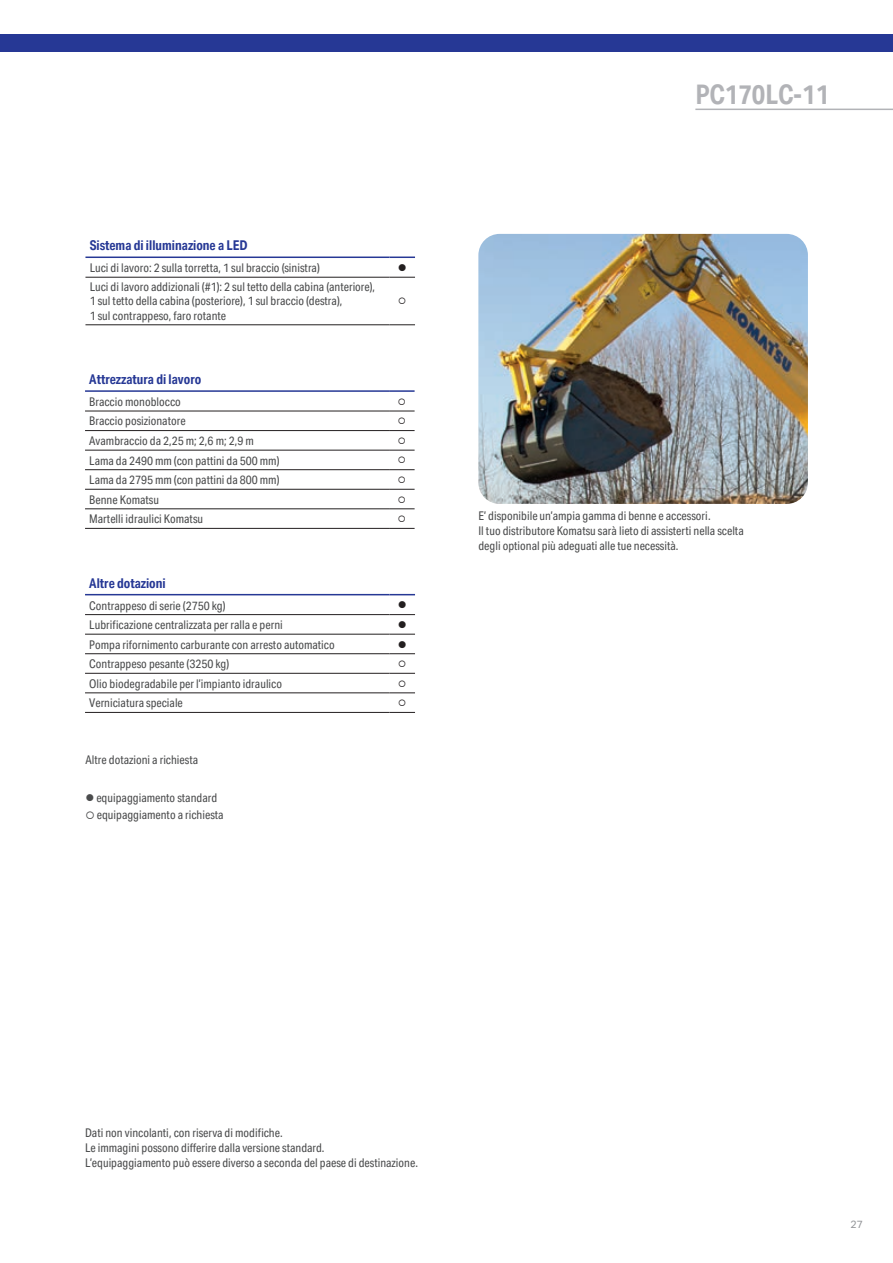
<style>
.page{position:relative;width:893px;height:1263px;background:#fff}
.page>*{position:absolute;margin:0;border:0;box-sizing:border-box;transform-origin:0 0}
.t1{font:700 27px "Aktiv Grotesk Cd";color:#b2b3b7}
.t2{font:700 13.5px "Aktiv Grotesk Cd";color:#263895}
.t3{font:12px/15px "Aktiv Grotesk Cd";color:#4b4c4d}
.t4{font:12px "Wingdings";color:#231f20}
.t5{font:10.5px "Aktiv Grotesk";color:#939598}
</style>
<div class="page">
<img style="left:478px;top:234px;width:330px;height:270px">
<hr style="left:85px;top:411px;width:304px;height:1px;background:#231f20">
<hr style="left:85px;top:430px;width:304px;height:1px;background:#231f20">
<svg style="left:389px;top:430px;width:26px;height:1px"></svg>
<hr style="left:85px;top:450px;width:304px;height:1px;background:#231f20">
<svg style="left:389px;top:450px;width:26px;height:1px"></svg>
<hr style="left:85px;top:469px;width:304px;height:1px;background:#231f20">
<svg style="left:389px;top:469px;width:26px;height:1px"></svg>
<hr style="left:85px;top:489px;width:304px;height:1px;background:#231f20">
<svg style="left:389px;top:508px;width:26px;height:1px"></svg>
<svg style="left:389px;top:489px;width:26px;height:1px"></svg>
<svg style="left:389px;top:528px;width:26px;height:1px"></svg>
<hr style="left:85px;top:508px;width:304px;height:1px;background:#231f20">
<hr style="left:85px;top:528px;width:304px;height:1px;background:#231f20">
<hr style="left:85px;top:390px;width:304px;height:2px;background:#263895">
<hr style="left:389px;top:390px;width:26px;height:2px;background:#263895">
<svg style="left:389px;top:411px;width:26px;height:1px"></svg>
<hr style="left:85px;top:614px;width:304px;height:1px;background:#231f20">
<svg style="left:389px;top:614px;width:26px;height:1px"></svg>
<hr style="left:85px;top:634px;width:304px;height:1px;background:#231f20">
<svg style="left:389px;top:634px;width:26px;height:1px"></svg>
<hr style="left:85px;top:653px;width:304px;height:1px;background:#231f20">
<svg style="left:389px;top:653px;width:26px;height:1px"></svg>
<hr style="left:85px;top:673px;width:304px;height:1px;background:#231f20">
<svg style="left:389px;top:673px;width:26px;height:1px"></svg>
<hr style="left:85px;top:692px;width:304px;height:1px;background:#231f20">
<hr style="left:85px;top:712px;width:304px;height:1px;background:#231f20">
<svg style="left:389px;top:692px;width:26px;height:1px"></svg>
<svg style="left:389px;top:712px;width:26px;height:1px"></svg>
<hr style="left:85px;top:594px;width:304px;height:1px;background:#263895">
<svg style="left:389px;top:594px;width:26px;height:1px"></svg>
<hr style="left:85px;top:277px;width:304px;height:1px;background:#231f20">
<hr style="left:85px;top:324px;width:304px;height:1px;background:#231f20">
<svg style="left:389px;top:277px;width:26px;height:1px"></svg>
<svg style="left:389px;top:324px;width:26px;height:1px"></svg>
<hr style="left:85px;top:256px;width:304px;height:2px;background:#263895">
<hr style="left:389px;top:256px;width:26px;height:2px;background:#263895">
<hr style="left:695px;top:109px;width:198px;height:1px;background:#b2b3b7">
<div style="left:0;top:34px;width:893px;height:17px;background:#263895"></div>
<p class="t2" style="left:90px;top:238px;width:160px">Sistema di illuminazione a LED</p>
<p class="t3" style="left:90px;top:260px;width:232px">Luci di lavoro: 2 sulla torretta, 1 sul braccio (sinistra)</p>
<p class="t4" style="left:398px;top:261px;width:10px">●</p>
<p class="t3" style="left:90px;top:280px;width:287px;line-height:14.4px">Luci di lavoro addizionali (#1): 2 sul tetto della cabina (anteriore),<br>1 sul tetto della cabina (posteriore), 1 sul braccio (destra),<br>1 sul contrappeso, faro rotante</p>
<p class="t2" style="left:89px;top:372px;width:114px">Attrezzatura di lavoro</p>
<p class="t3" style="left:89px;top:394px;width:93px">Braccio monoblocco</p>
<p class="t3" style="left:89px;top:414px;width:98px">Braccio posizionatore</p>
<p class="t3" style="left:89px;top:433px;width:166px">Avambraccio da 2,25 m; 2,6 m; 2,9 m</p>
<p class="t3" style="left:89px;top:453px;width:192px">Lama da 2490 mm (con pattini da 500 mm)</p>
<p class="t3" style="left:89px;top:472px;width:192px">Lama da 2795 mm (con pattini da 800 mm)</p>
<p class="t3" style="left:89px;top:492px;width:71px">Benne Komatsu</p>
<p class="t3" style="left:89px;top:512px;width:115px">Martelli idraulici Komatsu</p>
<p class="t2" style="left:89px;top:575px;width:78px">Altre dotazioni</p>
<p class="t3" style="left:89px;top:598px;width:138px">Contrappeso di serie (2750 kg)</p>
<p class="t4" style="left:398px;top:599px;width:10px">●</p>
<p class="t3" style="left:89px;top:617px;width:195px">Lubrificazione centralizzata per ralla e perni</p>
<p class="t4" style="left:398px;top:618px;width:10px">●</p>
<p class="t3" style="left:89px;top:637px;width:247px">Pompa rifornimento carburante con arresto automatico</p>
<p class="t4" style="left:398px;top:638px;width:10px">●</p>
<p class="t3" style="left:89px;top:656px;width:141px">Contrappeso pesante (3250 kg)</p>
<p class="t3" style="left:89px;top:676px;width:194px">Olio biodegradabile per l’impianto idraulico</p>
<p class="t3" style="left:89px;top:696px;width:95px">Verniciatura speciale</p>
<p class="t3" style="left:85px;top:752px;width:114px">Altre dotazioni a richiesta</p>
<p class="t3" style="left:85px;top:791px;width:133px">● equipaggiamento standard</p>
<p class="t3" style="left:85px;top:807px;width:140px">○ equipaggiamento a richiesta</p>
<h1 class="t1" style="left:695px;top:79px;width:135px">PC170LC-11</h1>
<p class="t3" style="left:478px;top:508px;width:267px">E’ disponibile un’ampia gamma di benne e accessori.<br>Il tuo distributore Komatsu sarà lieto di assisterti nella scelta degli optional più adeguati alle tue necessità.</p>
<p class="t3" style="left:85px;top:1126px;width:334px">Dati non vincolanti, con riserva di modifiche.<br>Le immagini possono differire dalla versione standard.<br>L’equipaggiamento può essere diverso a seconda del paese di destinazione.</p>
<p class="t5" style="left:850px;top:1218px;width:14px">27</p>
</div>
